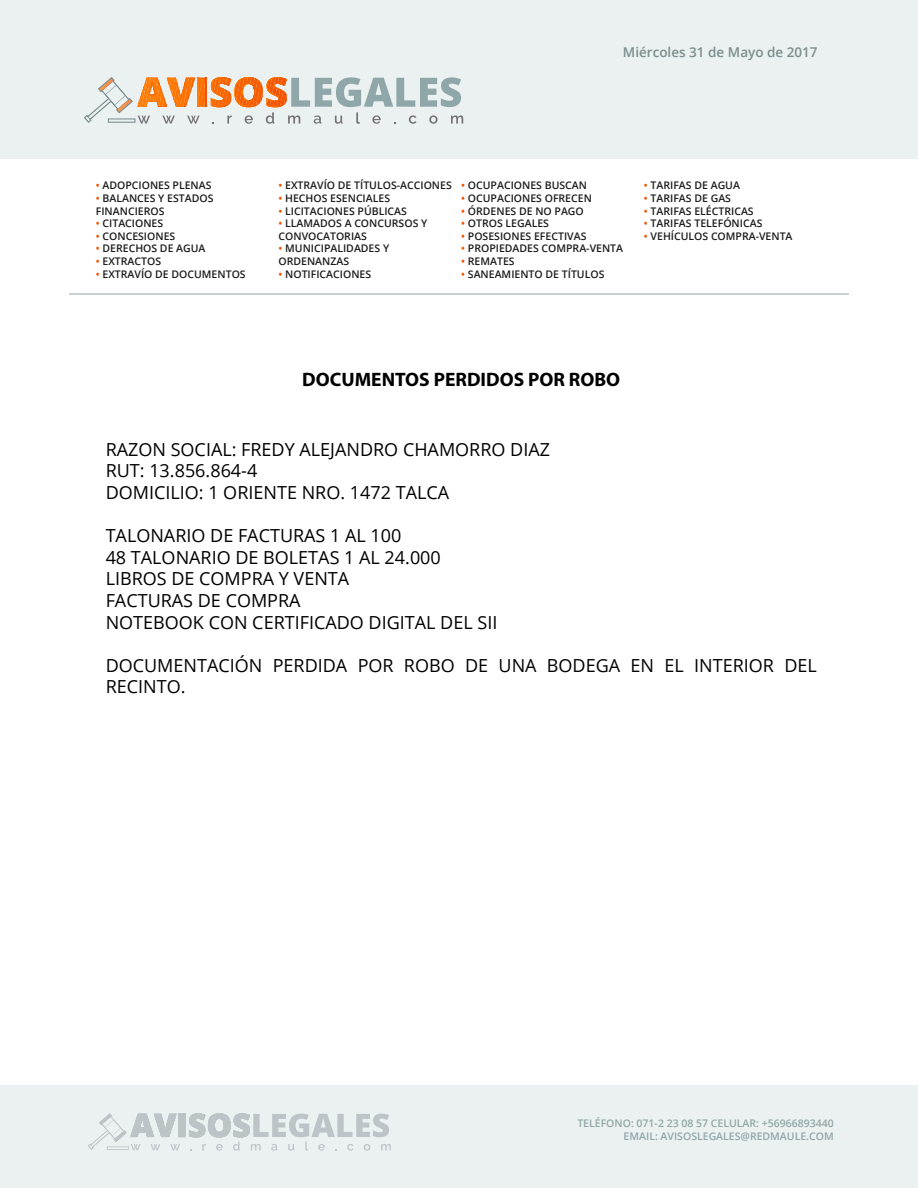
<style>
.page{position:relative;width:918px;height:1188px;background:#fff}
.page>*{position:absolute;margin:0;border:0;box-sizing:border-box;transform-origin:0 0}
.t1{font:700 19.5px "Myriad Pro";color:#000}
.t2{font:18px/21.6px "Open Sans";color:#000}
.t3{font:600 13.5px "Open Sans";color:#7a8d8e}
.t4{font:600 10.5px/12.6px "Open Sans";color:#1b1b1b}
.t5{font:600 10.5px/12.6px "Open Sans";color:#8fa7a8;text-align:right}
.s1{color:#f25300}
</style>
<div class="page">
<div style="left:0;top:0;width:918px;height:159px;background:#ebf0f1"></div>
<svg style="left:84px;top:77px;width:379px;height:47px"></svg>
<svg style="left:108px;top:118px;width:27px;height:5px"></svg>
<div style="left:0;top:1086px;width:918px;height:102px;background:#ebf0f1"></div>
<svg style="left:88px;top:1113px;width:303px;height:38px"></svg>
<svg style="left:107px;top:1146px;width:22px;height:4px"></svg>
<hr style="left:69px;top:294px;width:780px;height:1px;background:#8fa7a8">
<p class="t3" style="left:623px;top:43px;width:196px">Miércoles 31 de Mayo de 2017</p>
<p class="t4" style="left:96px;top:179px;width:117px"><span class="s1">•</span> ADOPCIONES PLENAS</p>
<p class="t4" style="left:96px;top:192px;width:119px"><span class="s1">•</span> BALANCES Y ESTADOS<br>FINANCIEROS</p>
<p class="t4" style="left:96px;top:217px;width:69px"><span class="s1">•</span> CITACIONES</p>
<p class="t4" style="left:96px;top:230px;width:81px"><span class="s1">•</span> CONCESIONES</p>
<p class="t4" style="left:96px;top:242px;width:111px"><span class="s1">•</span> DERECHOS DE AGUA</p>
<p class="t4" style="left:96px;top:255px;width:67px"><span class="s1">•</span> EXTRACTOS</p>
<p class="t4" style="left:96px;top:267px;width:151px"><span class="s1">•</span> EXTRAVÍO DE DOCUMENTOS</p>
<p class="t4" style="left:279px;top:179px;width:175px"><span class="s1">•</span> EXTRAVÍO DE TÍTULOS-ACCIONES</p>
<p class="t4" style="left:279px;top:192px;width:113px"><span class="s1">•</span> HECHOS ESENCIALES</p>
<p class="t4" style="left:279px;top:204px;width:130px"><span class="s1">•</span> LICITACIONES PÚBLICAS</p>
<p class="t4" style="left:279px;top:217px;width:150px"><span class="s1">•</span> LLAMADOS A CONCURSOS Y<br>CONVOCATORIAS</p>
<p class="t4" style="left:279px;top:242px;width:112px"><span class="s1">•</span> MUNICIPALIDADES Y<br>ORDENANZAS</p>
<p class="t4" style="left:279px;top:267px;width:94px"><span class="s1">•</span> NOTIFICACIONES</p>
<p class="t4" style="left:461px;top:179px;width:127px"><span class="s1">•</span> OCUPACIONES BUSCAN</p>
<p class="t4" style="left:461px;top:192px;width:132px"><span class="s1">•</span> OCUPACIONES OFRECEN</p>
<p class="t4" style="left:461px;top:204px;width:124px"><span class="s1">•</span> ÓRDENES DE NO PAGO</p>
<p class="t4" style="left:461px;top:217px;width:89px"><span class="s1">•</span> OTROS LEGALES</p>
<p class="t4" style="left:461px;top:230px;width:127px"><span class="s1">•</span> POSESIONES EFECTIVAS</p>
<p class="t4" style="left:461px;top:242px;width:163px"><span class="s1">•</span> PROPIEDADES COMPRA-VENTA</p>
<p class="t4" style="left:461px;top:255px;width:55px"><span class="s1">•</span> REMATES</p>
<p class="t4" style="left:461px;top:267px;width:145px"><span class="s1">•</span> SANEAMIENTO DE TÍTULOS</p>
<p class="t4" style="left:644px;top:179px;width:98px"><span class="s1">•</span> TARIFAS DE AGUA</p>
<p class="t4" style="left:644px;top:192px;width:89px"><span class="s1">•</span> TARIFAS DE GAS</p>
<p class="t4" style="left:644px;top:204px;width:111px"><span class="s1">•</span> TARIFAS ELÉCTRICAS</p>
<p class="t4" style="left:644px;top:217px;width:120px"><span class="s1">•</span> TARIFAS TELEFÓNICAS</p>
<p class="t4" style="left:644px;top:230px;width:150px"><span class="s1">•</span> VEHÍCULOS COMPRA-VENTA</p>
<h1 class="t1" style="left:302px;top:367px;width:319px">DOCUMENTOS PERDIDOS POR ROBO</h1>
<h2 class="t2" style="left:106px;top:438px;width:446px">RAZON SOCIAL: FREDY ALEJANDRO CHAMORRO DIAZ<br>RUT: 13.856.864-4<br>DOMICILIO: 1 ORIENTE NRO. 1472 TALCA</h2>
<h2 class="t2" style="left:106px;top:524px;width:393px">TALONARIO DE FACTURAS 1 AL 100<br>48 TALONARIO DE BOLETAS 1 AL 24.000<br>LIBROS DE COMPRA Y VENTA<br>FACTURAS DE COMPRA<br>NOTEBOOK CON CERTIFICADO DIGITAL DEL SII</h2>
<h2 class="t2" style="left:106px;top:654px;width:713px">DOCUMENTACIÓN PERDIDA POR ROBO DE UNA BODEGA EN EL INTERIOR DEL<br>RECINTO.</h2>
<p class="t5" style="left:577px;top:1117px;width:258px">TELÉFONO: 071-2 23 08 57 CELULAR: +56966893440<br>EMAIL: AVISOSLEGALES@REDMAULE.COM</p>
</div>
